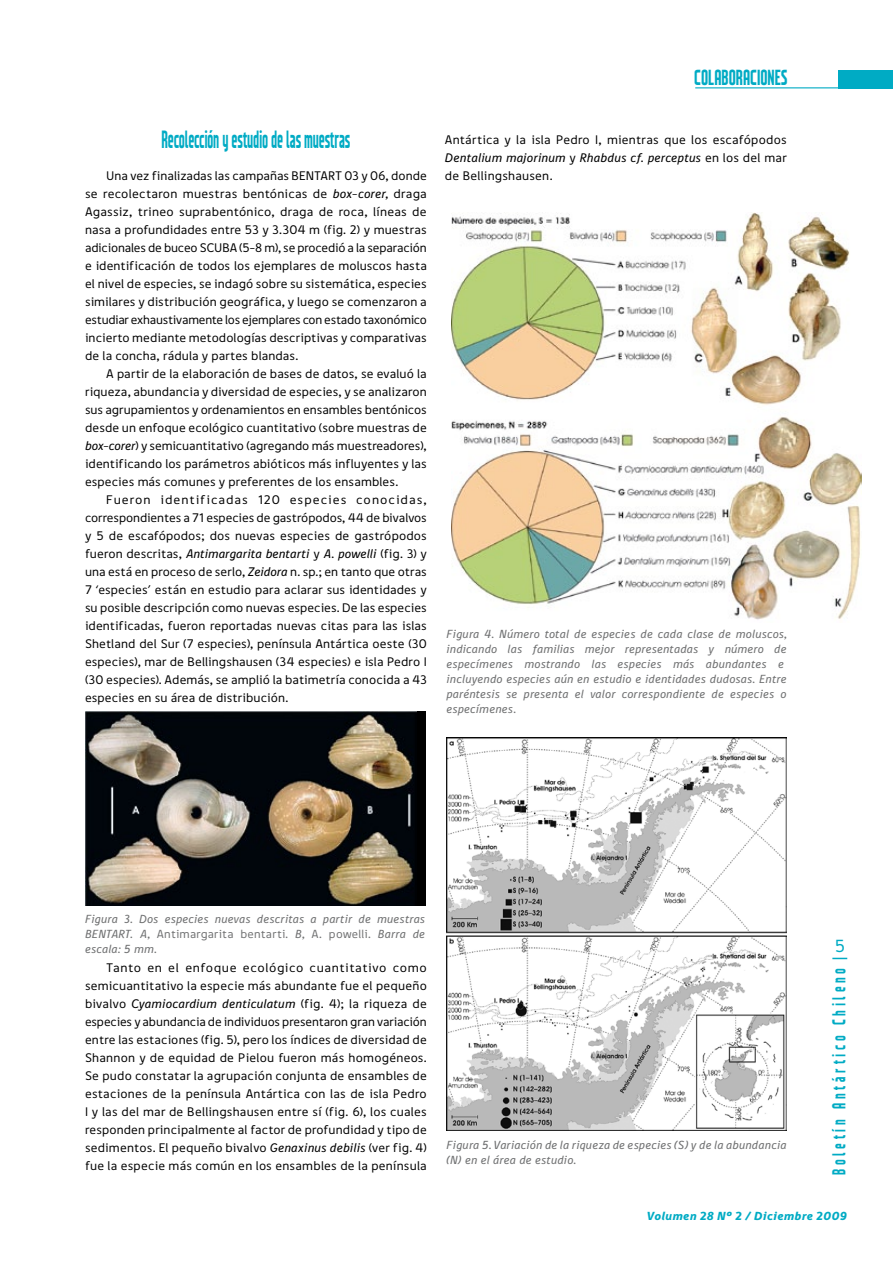
<style>
.page{position:relative;width:893px;height:1263px;background:#fff}
.page>*{position:absolute;margin:0;border:0;box-sizing:border-box;transform-origin:0 0}
.t1{font:24px "TCL355";letter-spacing:-.01em;color:#00abc4;scale:.8 1}
.t2{font:21px "TCL355";color:#00abc4}
.t3{font:18px "TCL355";letter-spacing:.2em;color:#00abc4}
.t4{font:18px "Digna";color:#00abc4}
.t5{font:12.75px/18px "Digna";letter-spacing:.01em;color:#000;text-align:justify}
.t6{font:italic 12px/15px "Digna";letter-spacing:.005em;color:#707172}
.t7{font:italic 800 12px "Digna";letter-spacing:.005em;color:#00abc4}
.s1{font-style:italic}
.s2{font-style:normal}
</style>
<div class="page">
<svg style="left:832px;top:958px;width:15px;height:1px"></svg>
<hr style="left:695px;top:87px;width:198px;height:1px;background:#00abc4">
<div style="left:838px;top:70px;width:55px;height:18px;background:#00abc4"></div>
<div style="left:85px;top:711px;width:340px;height:195px;background:#000"></div>
<img style="left:85px;top:711px;width:331px;height:195px">
<img style="left:452px;top:213px;width:410px;height:407px">
<img style="left:446px;top:738px;width:341px;height:393px">
<h1 class="t1" style="left:162px;top:125px;width:238px">Recolección y estudio de las muestras</h1>
<p class="t5" style="left:85px;top:166px;width:343px;text-indent:21px">Una vez finalizadas las campañas BENTART 03 y 06, donde se recolectaron muestras bentónicas de <span class="s1">box-corer,</span> draga Agassiz, trineo suprabentónico, draga de roca, líneas de nasa a profundidades entre 53 y 3.304 m (fig. 2) y muestras adicionales de buceo SCUBA (5–8 m), se procedió a la separación e identificación de todos los ejemplares de moluscos hasta el nivel de especies, se indagó sobre su sistemática, especies similares y distribución geográfica, y luego se comenzaron a estudiar exhaustivamente los ejemplares con estado taxonómico incierto mediante metodologías descriptivas y comparativas de la concha, rádula y partes blandas.</p>
<p class="t5" style="left:85px;top:364px;width:343px;text-indent:21px">A partir de la elaboración de bases de datos, se evaluó la riqueza, abundancia y diversidad de especies, y se analizaron sus agrupamientos y ordenamientos en ensambles bentónicos desde un enfoque ecológico cuantitativo (sobre muestras de <span class="s1">box-corer</span>) y semicuantitativo (agregando más muestreadores), identificando los parámetros abióticos más influyentes y las especies más comunes y preferentes de los ensambles.</p>
<p class="t5" style="left:85px;top:490px;width:343px;text-indent:21px">Fueron identificadas 120 especies conocidas, correspondientes a 71 especies de gastrópodos, 44 de bivalvos y 5 de escafópodos; dos nuevas especies de gastrópodos fueron descritas, <span class="s1">Antimargarita bentarti</span> y <span class="s1">A. powelli</span> (fig. 3) y una está en proceso de serlo, <span class="s1">Zeidora</span> n. sp.; en tanto que otras 7 ‘especies’ están en estudio para aclarar sus identidades y su posible descripción como nuevas especies. De las especies identificadas, fueron reportadas nuevas citas para las islas Shetland del Sur (7 especies), península Antártica oeste (30 especies), mar de Bellingshausen (34 especies) e isla Pedro I (30 especies). Además, se amplió la batimetría conocida a 43 especies en su área de distribución.</p>
<h2 class="t2" style="left:694px;top:66px;width:88px">COLABORACIONES</h2>
<p class="t5" style="left:445px;top:130px;width:343px">Antártica y la isla Pedro I, mientras que los escafópodos <span class="s1">Dentalium majorinum</span> y <span class="s1">Rhabdus cf. perceptus</span> en los del mar de Bellingshausen.</p>
<p class="t6" style="left:446px;top:626px;width:342px">Figura 4. Número total de especies de cada clase de moluscos, indicando las familias mejor representadas y número de especímenes mostrando las especies más abundantes e incluyendo especies aún en estudio e identidades dudosas. Entre paréntesis se presenta el valor correspondiente de especies o especímenes.</p>
<p class="t6" style="left:85px;top:911px;width:342px;text-align:justify">Figura 3. Dos especies nuevas descritas a partir de muestras BENTART. A, <span class="s2">Antimargarita bentarti</span>. B, <span class="s2">A. powelli.</span> Barra de escala: 5 mm.</p>
<p class="t5" style="left:85px;top:958px;width:343px;text-indent:21px">Tanto en el enfoque ecológico cuantitativo como semicuantitativo la especie más abundante fue el pequeño bivalvo <span class="s1">Cyamiocardium denticulatum</span> (fig. 4); la riqueza de especies y abundancia de individuos presentaron gran variación entre las estaciones (fig. 5), pero los índices de diversidad de Shannon y de equidad de Pielou fueron más homogéneos.<br>Se pudo constatar la agrupación conjunta de ensambles de estaciones de la península Antártica con las de isla Pedro I y las del mar de Bellingshausen entre sí (fig. 6), los cuales responden principalmente al factor de profundidad y tipo de sedimentos. El pequeño bivalvo <span class="s1">Genaxinus debilis</span> (ver fig. 4) fue la especie más común en los ensambles de la península</p>
<p class="t6" style="left:446px;top:1137px;width:342px">Figura 5. Variación de la riqueza de especies (S) y de la abundancia (N) en el área de estudio.</p>
<h3 class="t4" style="left:835px;top:935px;width:12px">5</h3>
<h3 class="t3" style="left:828px;top:1175px;width:209px;rotate:-90deg">Boletín Antártico Chileno</h3>
<p class="t7" style="left:647px;top:1208px;width:201px">Volumen 28 Nº 2 / Diciembre 2009</p>
</div>
